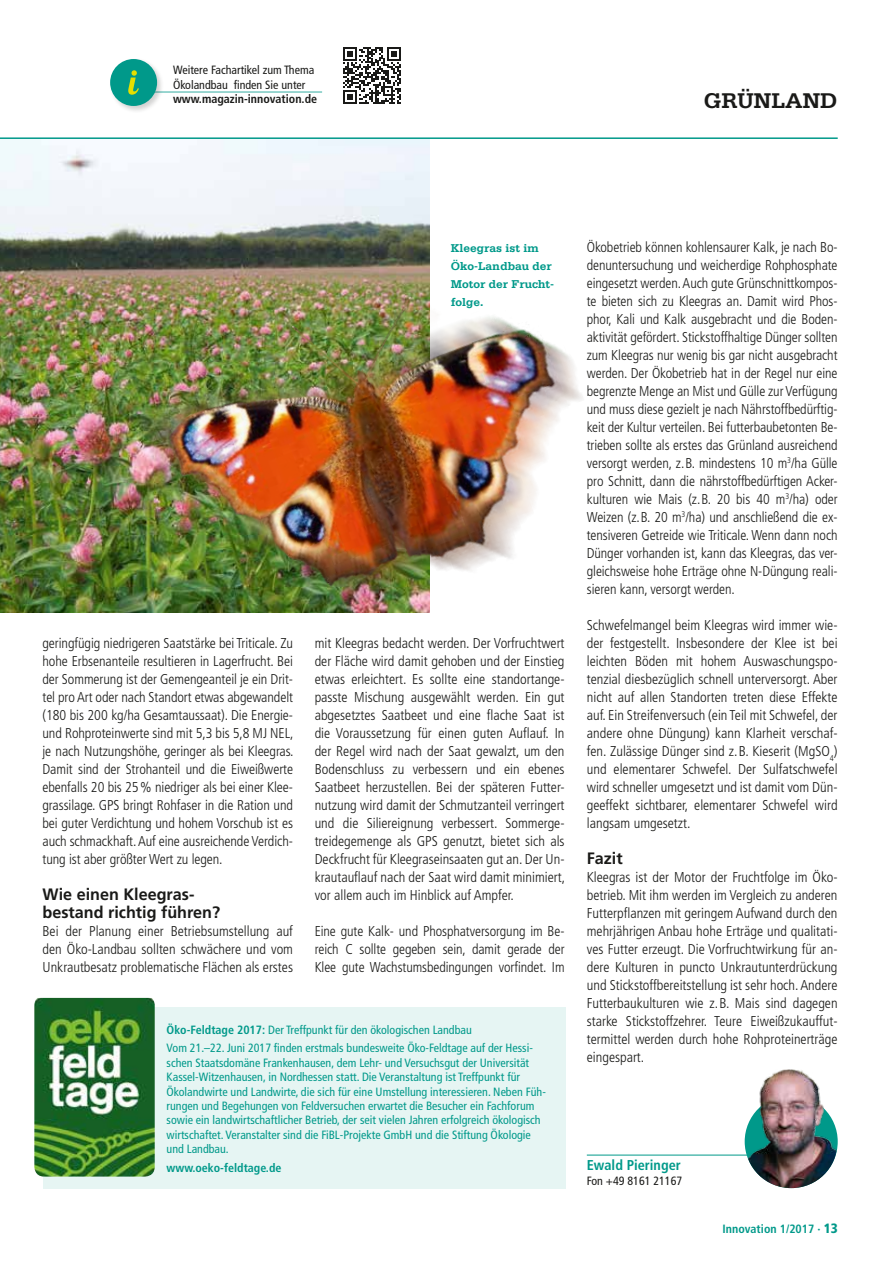
<style>
.page{position:relative;width:893px;height:1263px;background:#fff}
.page>*{position:absolute;margin:0;border:0;box-sizing:border-box;transform-origin:0 0}
.t1{font:700 22.5px "Serifa";color:#1a1a18}
.t2{font:700 16.5px/18px "Frutiger LT";color:#1a1a18}
.t3{font:300 condensed 14.25px/18px "Frutiger LT";color:#1a1a18;text-align:justify}
.t4{font:700 condensed 14.25px "Frutiger";color:#00998a}
.t5{font:condensed 12px/14.4px "Frutiger";color:#00998a}
.t6{font:condensed 12px/14.4px "Frutiger";color:#1a1a18}
.t7{font:700 12px/18px "Serifa";color:#00998a}
.t8{font:700 condensed 12px "Frutiger";color:#00998a}
.t9{font:700 condensed 12px "Frutiger";color:#1a1a18}
.s1{font-weight:700}
.s2{font-weight:900;font-size:13.5px}
</style>
<div class="page">
<hr style="left:587px;top:1155px;width:214px;height:1px;background:#00998a">
<img style="left:745px;top:1069px;width:92px;height:119px">
<img style="left:0;top:139px;width:429px;height:473px">
<img style="left:58px;top:190px;width:525px;height:423px">
<div style="left:43px;top:1008px;width:523px;height:181px;background:#e6f5f3"></div>
<img style="left:34px;top:998px;width:121px;height:178px">
<hr style="left:0;top:137px;width:838px;height:2px;background:#00998a">
<hr style="left:145px;top:92px;width:177px;height:1px;background:#00998a">
<svg style="left:343px;top:47px;width:57px;height:57px"></svg>
<div style="left:109px;top:57px;width:55px;height:57px;background:#1a1a18;opacity:.2"></div>
<div style="left:110px;top:59px;width:47px;height:47px;background:#00998a;border-radius:50%"></div>
<svg style="left:128px;top:70px;width:11px;height:25px"></svg>
<p class="t6" style="left:173px;top:63px;width:143px">Weitere Fachartikel zum Thema<br>Ökolandbau finden Sie unter</p>
<p class="t9" style="left:173px;top:92px;width:146px">www.magazin-innovation.de</p>
<h1 class="t1" style="left:704px;top:87px;width:135px">GRÜNLAND</h1>
<p class="t7" style="left:451px;top:239px;width:105px">Kleegras ist im<br>Öko-Landbau der<br>Motor der Frucht&shy;folge.</p>
<p class="t3" style="left:43px;top:634px;width:253px">geringfügig niedrigeren Saatstärke bei Triticale. Zu hohe Erbsenanteile resultieren in Lagerfrucht. Bei der Sommerung ist der Gemengeanteil je ein Drit&shy;tel pro Art oder nach Standort etwas abgewandelt (180 bis 200 kg/ha Gesamtaussaat). Die Energie&shy;und Rohproteinwerte sind mit 5,3 bis 5,8 MJ NEL, je nach Nutzungshöhe, geringer als bei Kleegras.<br>Damit sind der Strohanteil und die Eiweißwerte ebenfalls 20 bis 25% niedriger als bei einer Klee&shy;grassilage. GPS bringt Rohfaser in die Ration und bei guter Verdichtung und hohem Vorschub ist es auch schmackhaft. Auf eine ausreichende Verdich&shy;tung ist aber größter Wert zu legen.</p>
<p class="t2" style="left:43px;top:885px;width:179px">Wie einen Kleegras&shy;bestand richtig führen?</p>
<p class="t3" style="left:43px;top:922px;width:252px">Bei der Planung einer Betriebsumstellung auf den Öko-Landbau sollten schwächere und vom Unkrautbesatz problematische Flächen als erstes</p>
<p class="t3" style="left:315px;top:634px;width:252px">mit Kleegras bedacht werden. Der Vorfruchtwert der Fläche wird damit gehoben und der Einstieg etwas erleichtert. Es sollte eine standortange&shy;passte Mischung ausgewählt werden. Ein gut abgesetztes Saatbeet und eine flache Saat ist die Voraussetzung für einen guten Auflauf. In der Regel wird nach der Saat gewalzt, um den Bodenschluss zu verbessern und ein ebenes Saatbeet herzustellen. Bei der späteren Futter&shy;nutzung wird damit der Schmutzanteil verringert und die Siliereignung verbessert. Sommerge&shy;treidegemenge als GPS genutzt, bietet sich als Deckfrucht für Kleegraseinsaaten gut an. Der Un&shy;krautauflauf nach der Saat wird damit minimiert, vor allem auch im Hinblick auf Ampfer.</p>
<p class="t3" style="left:315px;top:922px;width:251px">Eine gute Kalk- und Phosphatversorgung im Be&shy;reich C sollte gegeben sein, damit gerade der Klee gute Wachstumsbedingungen vorfindet. Im</p>
<p class="t5" style="left:167px;top:1020px;width:368px;line-height:18.6px"><span class="s1">Öko-Feldtage 2017:</span> Der Treffpunkt für den ökologischen Landbau<br>Vom 21.–22. Juni 2017 finden erstmals bundesweite Öko-Feldtage auf der Hessi-</p>
<p class="t5" style="left:167px;top:1055px;width:381px">schen Staatsdomäne Frankenhausen, dem Lehr- und Versuchsgut der Universität Kassel-Witzenhausen, in Nordhessen statt. Die Veranstaltung ist Treffpunkt für Ökolandwirte und Landwirte, die sich für eine Umstellung interessieren. Neben Füh&shy;rungen und Begehungen von Feldversuchen erwartet die Besucher ein Fachforum sowie ein landwirtschaftlicher Betrieb, der seit vielen Jahren erfolgreich ökologisch wirtschaftet. Veranstalter sind die FiBL-Projekte GmbH und die Stiftung Ökologie und Landbau.</p>
<p class="t8" style="left:167px;top:1160px;width:116px">www.oeko-feldtage.de</p>
<p class="t3" style="left:587px;top:238px;width:252px">Ökobetrieb können kohlensaurer Kalk, je nach Bo&shy;denuntersuchung und weicherdige Rohphosphate eingesetzt werden. Auch gute Grünschnittkompos&shy;te bieten sich zu Kleegras an. Damit wird Phos&shy;phor, Kali und Kalk ausgebracht und die Boden&shy;aktivität gefördert. Stickstoffhaltige Dünger sollten zum Kleegras nur wenig bis gar nicht ausgebracht werden. Der Ökobetrieb hat in der Regel nur eine begrenzte Menge an Mist und Gülle zur Verfügung und muss diese gezielt je nach Nährstoffbedürftig&shy;keit der Kultur verteilen. Bei futterbaubetonten Be&shy;trieben sollte als erstes das Grünland ausreichend versorgt werden, z.B. mindestens 10 m<sup>3</sup>/ha Gülle pro Schnitt, dann die nährstoffbedürftigen Acker&shy;kulturen wie Mais (z.B. 20 bis 40 m<sup>3</sup>/ha) oder Weizen (z.B. 20 m<sup>3</sup>/ha) und anschließend die ex&shy;tensiveren Getreide wie Triticale. Wenn dann noch Dünger vorhanden ist, kann das Kleegras, das ver&shy;gleichsweise hohe Erträge ohne N-Düngung reali&shy;sieren kann, versorgt werden.</p>
<p class="t3" style="left:587px;top:616px;width:252px">Schwefelmangel beim Kleegras wird immer wie&shy;der festgestellt. Insbesondere der Klee ist bei leichten Böden mit hohem Auswaschungspo&shy;tenzial diesbezüglich schnell unterversorgt. Aber nicht auf allen Standorten treten diese Effekte auf. Ein Streifenversuch (ein Teil mit Schwefel, der andere ohne Düngung) kann Klarheit verschaf&shy;fen. Zulässige Dünger sind z.B. Kieserit (MgSO<sub>4</sub>) und elementarer Schwefel. Der Sulfatschwefel wird schneller umgesetzt und ist damit vom Dün&shy;geeffekt sichtbarer, elementarer Schwefel wird langsam umgesetzt.</p>
<p class="t2" style="left:587px;top:849px;width:37px">Fazit</p>
<p class="t3" style="left:587px;top:868px;width:252px">Kleegras ist der Motor der Fruchtfolge im Öko&shy;betrieb. Mit ihm werden im Vergleich zu anderen Futterpflanzen mit geringem Aufwand durch den mehrjährigen Anbau hohe Erträge und qualitati&shy;ves Futter erzeugt. Die Vorfruchtwirkung für an&shy;dere Kulturen in puncto Unkrautunterdrückung und Stickstoffbereitstellung ist sehr hoch. Andere Futterbaukulturen wie z.B. Mais sind dagegen starke Stickstoffzehrer. Teure Eiweißzukauffut&shy;termittel werden durch hohe Rohproteinerträge eingespart.</p>
<p class="t4" style="left:587px;top:1157px;width:96px">Ewald Pieringer</p>
<p class="t6" style="left:587px;top:1173px;width:97px">Fon +49 8161 21167</p>
<p class="t8" style="left:723px;top:1222px;width:117px">Innovation 1/2017 · <span class="s2">13</span></p>
</div>
